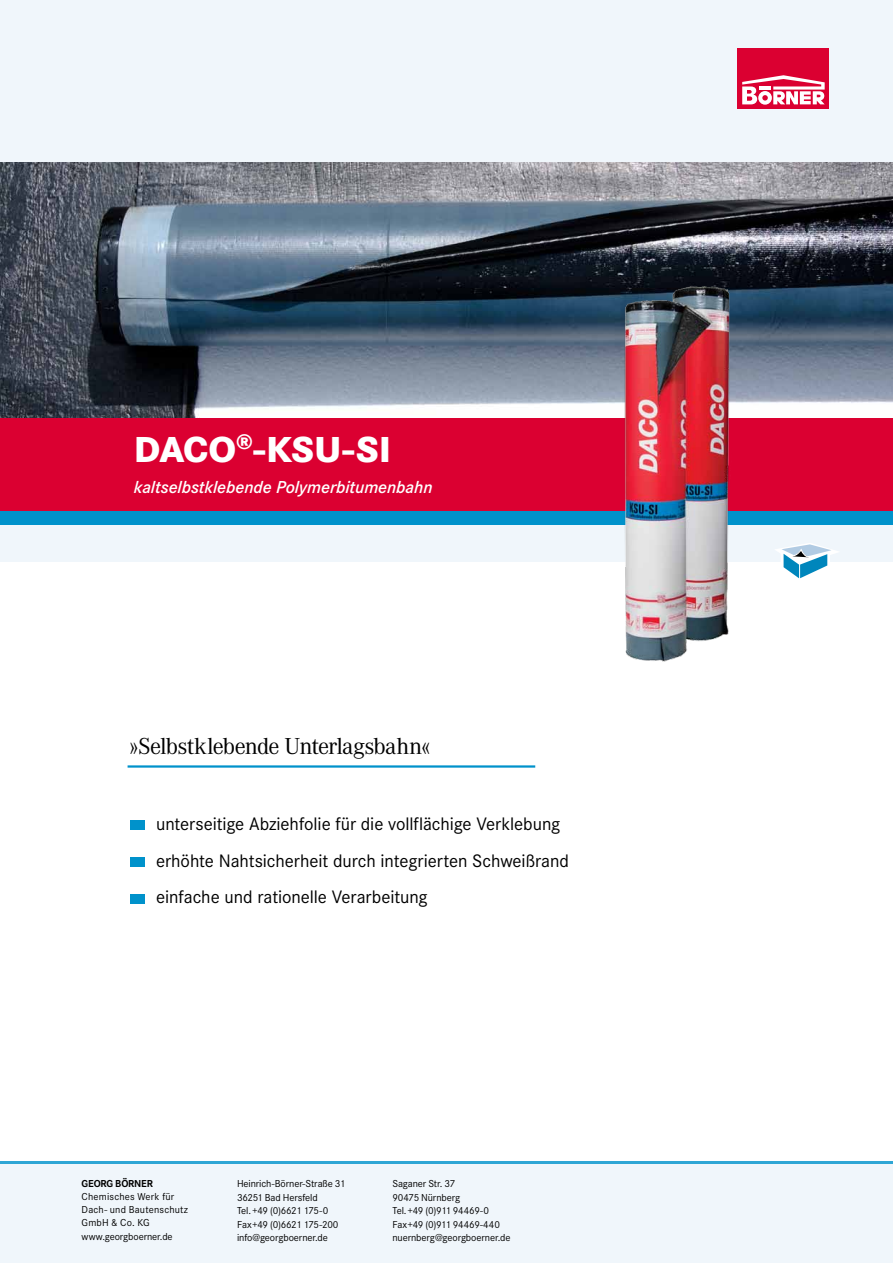
<style>
.page{position:relative;width:893px;height:1263px;background:#fff}
.page>*{position:absolute;margin:0;border:0;box-sizing:border-box;transform-origin:0 0}
.t1{font:800 37.5px "Corporate S";letter-spacing:-.015em;color:#fff}
.t2{font:24px "Corporate A";letter-spacing:-.035em;color:#000}
.t3{font:18.75px/36.8px "Corporate S";letter-spacing:-.005em;color:#000}
.t4{font:italic 600 18px "Corporate S";letter-spacing:-.005em;color:#fff}
.t5{font:10.5px/13.5px "Corporate S";letter-spacing:-.01em;color:#000}
.t6{font:10.5px/13.2px "Corporate S";letter-spacing:.015em;color:#000}
.t7{font:700 10.5px "Corporate S";letter-spacing:-.015em;color:#000}
</style>
<div class="page">
<div style="left:0;top:0;width:893px;height:561px;background:#f0f6fb"></div>
<div style="left:0;top:1163px;width:893px;height:100px;background:#f0f6fb"></div>
<div style="left:0;top:510px;width:893px;height:15px;background:#0092cb"></div>
<hr style="left:0;top:1161px;width:893px;height:2px;background:#2fa6d5">
<svg style="left:774px;top:543px;width:66px;height:36px"></svg>
<div style="left:738px;top:48px;width:91px;height:60px;background:#db0031"></div>
<svg style="left:742px;top:75px;width:83px;height:30px"></svg>
<hr style="left:128px;top:765px;width:407px;height:3px;background:#0092cb">
<div style="left:0;top:417px;width:893px;height:93px;background:#db0031"></div>
<div style="left:131px;top:820px;width:14px;height:10px;background:#0092cb"></div>
<div style="left:131px;top:857px;width:14px;height:10px;background:#0092cb"></div>
<div style="left:131px;top:894px;width:14px;height:9px;background:#0092cb"></div>
<img style="left:0;top:163px;width:893px;height:255px">
<img style="left:605px;top:286px;width:148px;height:376px">
<h1 class="t1" style="left:134px;top:427px;width:259px">DACO<sup>®</sup>-KSU-SI</h1>
<h3 class="t4" style="left:134px;top:477px;width:300px">kaltselbstklebende Polymerbitumenbahn</h3>
<h2 class="t2" style="left:129px;top:733px;width:303px">»Selbstklebende Unterlagsbahn«</h2>
<h3 class="t3" style="left:156px;top:805px;width:414px">unterseitige Abziehfolie für die vollflächige Verklebung erhöhte Nahtsicherheit durch integrierten Schweißrand einfache und rationelle Verarbeitung</h3>
<p class="t7" style="left:82px;top:1178px;width:73px">GEORG BÖRNER</p>
<p class="t6" style="left:82px;top:1190px;width:108px">Chemisches Werk für<br>Dach- und Bautenschutz<br>GmbH &amp; Co. KG www.georgboerner.de</p>
<p class="t5" style="left:237px;top:1177px;width:110px">Heinrich-Börner-Straße 31<br>36251 Bad Hersfeld<br>Tel.+49 (0)6621 175-0<br>Fax+49 (0)6621 175-200 info@georgboerner.de</p>
<p class="t5" style="left:392px;top:1177px;width:119px">Saganer Str. 37<br>90475 Nürnberg<br>Tel.+49 (0)911 94469-0<br>Fax+49 (0)911 94469-440 nuernberg@georgboerner.de</p>
</div>
